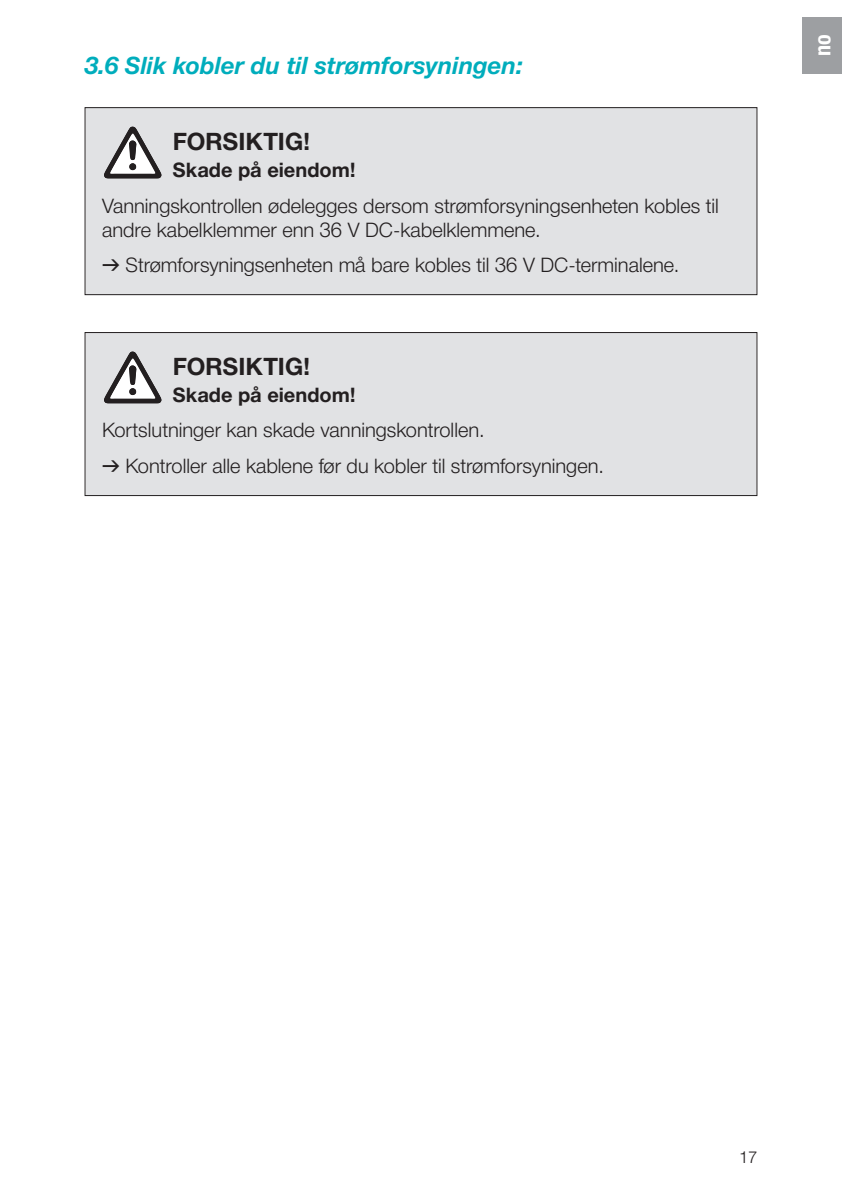
<style>
.page{position:relative;width:842px;height:1191px;background:#fff}
.page>*{position:absolute;margin:0;border:0;box-sizing:border-box;transform-origin:0 0}
._03_HL_12_kursiv{font:italic 700 24px "Gardena Sans";color:#00adbc}
._04_Gt_hf_1_Raster{font:700 24px "Gardena Sans";color:#231f20}
.t1{font:700 22px "Gardena Sans Cond";color:#fff}
._04_Gt_1_Raster{font:20px/24px "Gardena Sans";color:#231f20}
._04_Gt_hf_1_Raster-2{font:700 20px "Gardena Sans";color:#231f20}
.t2{font:16px "Gardena Sans";color:#231f20}
.s1{font-family:"Formdruck"}
</style>
<div class="page">
<div style="left:86px;top:108px;width:670px;height:187px;background:#e1e2e4"></div>
<div style="left:85px;top:107px;width:672px;height:188px;border:1px solid #231f20"></div>
<div style="left:86px;top:332px;width:670px;height:163px;background:#e1e2e4"></div>
<div style="left:85px;top:332px;width:672px;height:164px;border:1px solid #231f20"></div>
<svg style="left:104px;top:127px;width:57px;height:51px"></svg>
<svg style="left:104px;top:351px;width:57px;height:52px"></svg>
<div style="left:802px;top:17px;width:40px;height:57px;background:#9d9fa2"></div>
<p class="_03_HL_12_kursiv" style="left:85px;top:47px;width:439px">3.6 Slik kobler du til strømforsyningen:</p>
<p class="_04_Gt_hf_1_Raster" style="left:173px;top:124px;width:138px">FORSIKTIG!</p>
<p class="_04_Gt_hf_1_Raster-2" style="left:173px;top:155px;width:184px">Skade på eiendom!</p>
<p class="_04_Gt_1_Raster" style="left:102px;top:193px;width:618px">Vanningskontrollen ødelegges dersom strømforsyningsenheten kobles til andre kabelklemmer enn 36 V DC-kabelklemmene.</p>
<p class="_04_Gt_1_Raster" style="left:102px;top:252px;width:579px"><span class="s1">v</span> Strømforsyningsenheten må bare kobles til 36 V DC-terminalene.</p>
<p class="_04_Gt_hf_1_Raster" style="left:173px;top:349px;width:138px">FORSIKTIG!</p>
<p class="_04_Gt_hf_1_Raster-2" style="left:173px;top:380px;width:184px">Skade på eiendom!</p>
<p class="_04_Gt_1_Raster" style="left:102px;top:417px;width:384px">Kortslutninger kan skade vanningskontrollen.</p>
<p class="_04_Gt_1_Raster" style="left:102px;top:453px;width:503px"><span class="s1">v</span> Kontroller alle kablene før du kobler til strømforsyningen.</p>
<p class="t1" style="left:807px;top:56px;width:23px;rotate:-90deg">no</p>
<p class="t2" style="left:739px;top:1145px;width:19px">17</p>
</div>
